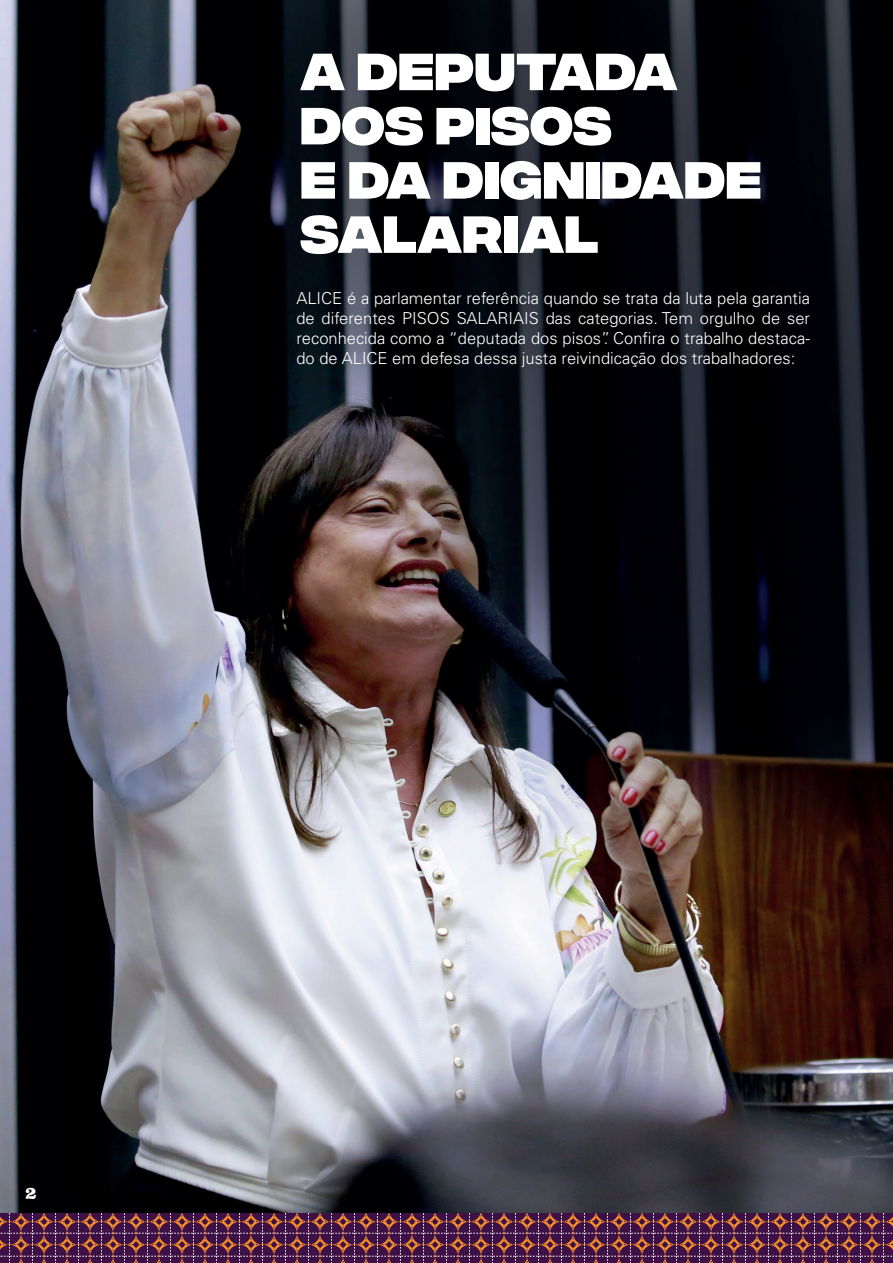
<style>
.page{position:relative;width:893px;height:1263px;background:#fff}
.page>*{position:absolute;margin:0;border:0;box-sizing:border-box;transform-origin:0 0}
.t1{font:800 52.2px/54.2px "Integral CF";color:#fff}
.t2{font:900 18px "Clarendon BT";color:#fff}
.t3{font:300 16.5px/19.8px "Univers LT Std";color:#fff;text-align:justify}
</style>
<div class="page">
<img style="left:0;top:0;width:893px;height:1213px">
<svg style="left:0;top:1213px;width:893px;height:50px;background:#622f49"></svg>
<h1 class="t1" style="left:300px;top:49px;width:463px">A DEPUTADA<br>DOS PISOS<br>E DA DIGNIDADE<br>SALARIAL</h1>
<p class="t3" style="left:296px;top:288px;width:515px">ALICE é a parlamentar referência quando se trata da luta pela garantia de diferentes PISOS SALARIAIS das categorias. Tem orgulho de ser reconhecida como a “deputada dos pisos”. Confira o trabalho destaca&shy;do de ALICE em defesa dessa justa reivindicação dos trabalhadores:</p>
<p class="t2" style="left:25px;top:1182px;width:13px">2</p>
</div>
